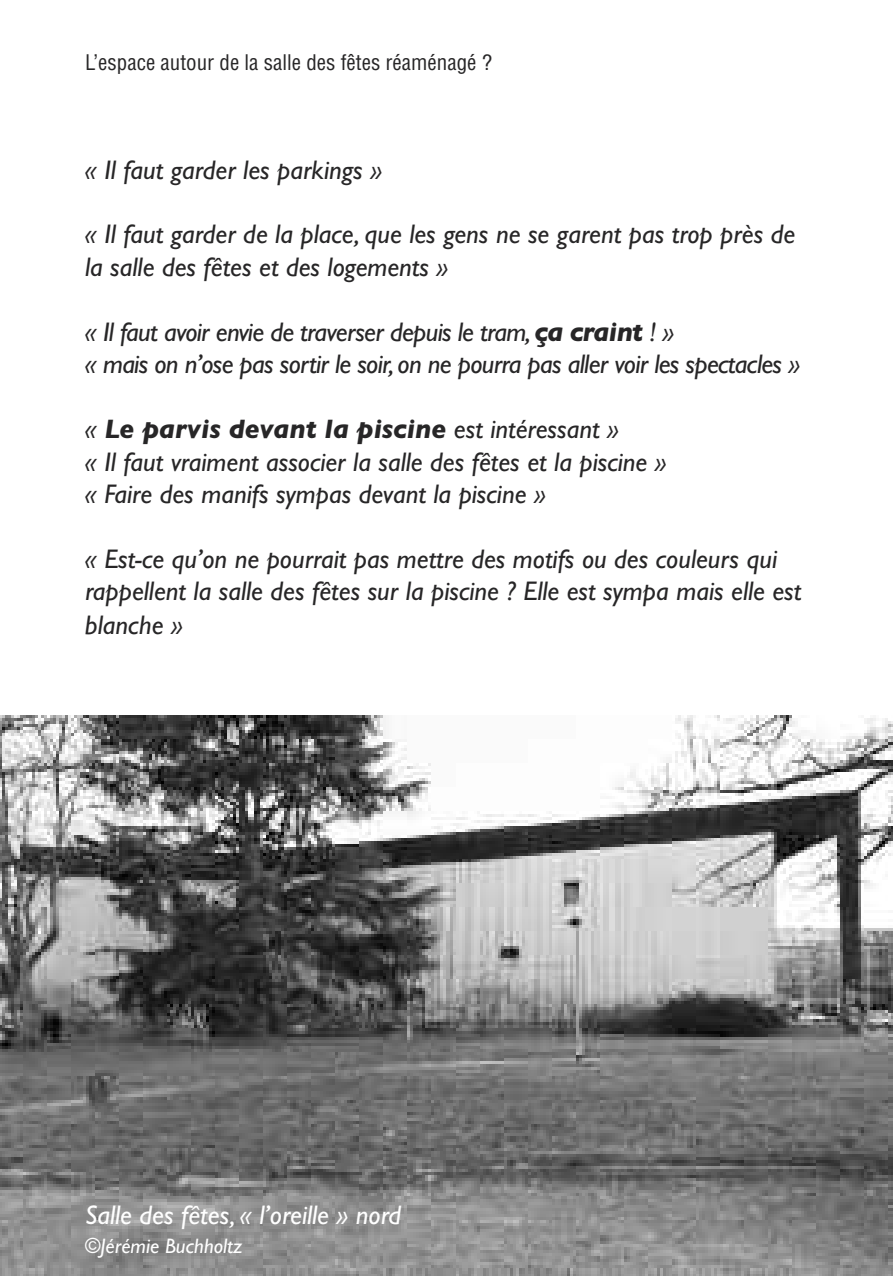
<style>
.page{position:relative;width:893px;height:1276px;background:#fff}
.page>*{position:absolute;margin:0;border:0;box-sizing:border-box;transform-origin:0 0}
.t1{font:italic 27px/32.4px "Gill Sans";color:#272627}
.t2{font:italic 27px/32.4px "Gill Sans";letter-spacing:-.025em;color:#272627}
.t3{font:italic 27px "Gill Sans";color:#fff}
.t4{font:condensed 21px "Helvetica";color:#272627}
.t5{font:italic 21px "Gill Sans";color:#fff}
.s1{font-weight:700}
</style>
<div class="page">
<img style="left:0;top:716px;width:893px;height:560px">
<p class="t4" style="left:85px;top:54px;width:409px">L’espace autour de la salle des fêtes réaménagé ?</p>
<p class="t1" style="left:85px;top:153px;width:299px">« Il faut garder les parkings »</p>
<p class="t1" style="left:85px;top:218px;width:712px">« Il faut garder de la place, que les gens ne se garent pas trop près de la salle des fêtes et des logements »</p>
<p class="t2" style="left:85px;top:315px;width:717px">« Il faut avoir envie de traverser depuis le tram, <span class="s1">ça craint</span> ! »<br>« mais on n’ose pas sortir le soir, on ne pourra pas aller voir les spectacles »</p>
<p class="t1" style="left:85px;top:412px;width:583px">« <span class="s1">Le parvis devant la piscine</span> est intéressant »<br>« Il faut vraiment associer la salle des fêtes et la piscine » « Faire des manifs sympas devant la piscine »</p>
<p class="t1" style="left:85px;top:542px;width:718px">« Est-ce qu’on ne pourrait pas mettre des motifs ou des couleurs qui rappellent la salle des fêtes sur la piscine ? Elle est sympa mais elle est blanche »</p>
<p class="t3" style="left:85px;top:1199px;width:318px">Salle des fêtes, « l’oreille » nord</p>
<p class="t5" style="left:85px;top:1233px;width:159px">©Jérémie Buchholtz</p>
</div>
